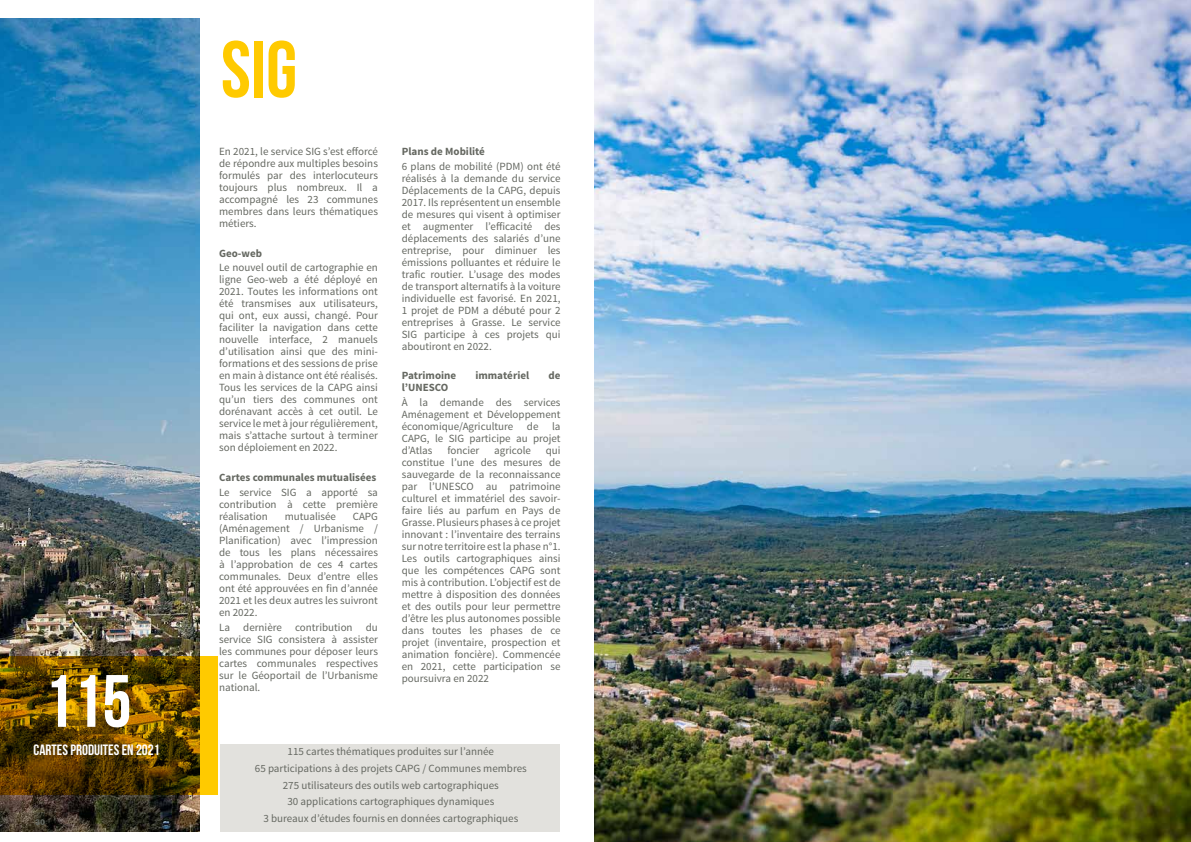
<style>
.page{position:relative;width:1191px;height:842px;background:#fff}
.page>*{position:absolute;margin:0;border:0;box-sizing:border-box;transform-origin:0 0}
.t1{font:80px "Bebas Neue";color:#ffca00}
.t2{font:74px "Bebas Neue";color:#fff}
.t3{font:15px "Bebas Neue";color:#fff}
.t4{font:11px/12px "Source Sans Pro";color:#656861;text-align:justify}
.t5{font:700 11px "Source Sans Pro";color:#656861}
.t6{font:700 8px "Futura BT";color:#656861}
</style>
<div class="page">
<img style="left:0;top:18px;width:199px;height:814px">
<svg style="left:0;top:656px;width:218px;height:139px;background:#705000"></svg>
<div style="left:220px;top:744px;width:339px;height:88px;background:#e2e1dd"></div>
<img style="left:594px;top:0;width:597px;height:842px">
<h2 class="t2" style="left:44px;top:661px;width:89px">115</h2>
<h3 class="t3" style="left:34px;top:742px;width:128px">CARTES PRODUITES EN 2021</h3>
<p class="t6" style="left:35px;top:818px;width:11px">30</p>
<h1 class="t1" style="left:221px;top:26px;width:78px">SIG</h1>
<p class="t4" style="left:219px;top:145px;width:160px">En 2021, le service SIG s’est efforcé de répondre aux multiples besoins formulés par des interlocuteurs toujours plus nombreux. Il a accompagné les 23 communes membres dans leurs thématiques métiers.</p>
<p class="t5" style="left:219px;top:246px;width:44px">Geo-web</p>
<p class="t4" style="left:219px;top:262px;width:160px">Le nouvel outil de cartographie en ligne Geo-web a été déployé en 2021. Toutes les informations ont été transmises aux utilisateurs, qui ont, eux aussi, changé. Pour faciliter la navigation dans cette nouvelle interface, 2 manuels d’utilisation ainsi que des mini&shy;formations et des sessions de prise en main à distance ont été réalisés.<br>Tous les services de la CAPG ainsi qu’un tiers des communes ont dorénavant accès à cet outil. Le service le met à jour régulièrement, mais s’attache surtout à terminer son déploiement en 2022.</p>
<p class="t5" style="left:219px;top:470px;width:159px">Cartes communales mutualisées</p>
<p class="t4" style="left:219px;top:486px;width:160px">Le service SIG a apporté sa contribution à cette première réalisation</p>
<p class="t4" style="left:285px;top:510px;width:53px">mutualisée</p>
<p class="t4" style="left:219px;top:510px;width:160px;text-indent:134px">CAPG (Aménagement / Urbanisme / Planification) avec l’impression de tous les plans nécessaires à l’approbation de ces 4 cartes communales. Deux d’entre elles ont été approuvées en fin d’année 2021 et les deux autres les suivront en 2022.</p>
<p class="t4" style="left:219px;top:621px;width:160px">La dernière contribution du service SIG consistera à assister les communes pour déposer leurs cartes communales respectives sur le Géoportail de l’Urbanisme national.</p>
<p class="t5" style="left:402px;top:144px;width:85px">Plans de Mobilité</p>
<p class="t4" style="left:402px;top:160px;width:160px">6 plans de mobilité (PDM) ont été réalisés à la demande du service Déplacements de la CAPG, depuis 2017. Ils représentent un ensemble de mesures qui visent à optimiser et augmenter l’efficacité des déplacements des salariés d’une entreprise, pour diminuer les émissions polluantes et réduire le trafic routier. L’usage des modes de transport alternatifs à la voiture individuelle est favorisé. En 2021, 1 projet de PDM a débuté pour 2 entreprises à Grasse. Le service SIG participe à ces projets qui aboutiront en 2022.</p>
<p class="t5" style="left:402px;top:369px;width:56px">Patrimoine</p>
<p class="t5" style="left:475px;top:369px;width:55px">immatériel</p>
<p class="t5" style="left:548px;top:369px;width:14px">de</p>
<p class="t5" style="left:402px;top:381px;width:48px">l’UNESCO</p>
<p class="t4" style="left:402px;top:397px;width:160px">À la demande des services Aménagement et Développement économique/Agriculture de la CAPG, le SIG participe au projet d’Atlas</p>
<p class="t4" style="left:447px;top:445px;width:34px">foncier</p>
<p class="t4" style="left:494px;top:445px;width:38px">agricole</p>
<p class="t4" style="left:402px;top:445px;width:160px;text-indent:144px">qui constitue l’une des mesures de sauvegarde de la reconnaissance par l’UNESCO au patrimoine culturel et immatériel des savoir&shy;faire liés au parfum en Pays de Grasse. Plusieurs phases à ce projet innovant : l’inventaire des terrains sur notre territoire est la phase n°1.<br>Les outils cartographiques ainsi que les compétences CAPG sont mis à contribution. L’objectif est de mettre à disposition des données et des outils pour leur permettre d’être les plus autonomes possible dans toutes les phases de ce projet (inventaire, prospection et animation foncière). Commencée en 2021, cette participation se poursuivra en 2022</p>
<p class="t4" style="left:255px;top:744px;width:273px;line-height:16.7px;text-align:center">115 cartes thématiques produites sur l’année<br>65 participations à des projets CAPG / Communes membres 275 utilisateurs des outils web cartographiques<br>30 applications cartographiques dynamiques<br>3 bureaux d’études fournis en données cartographiques</p>
</div>
